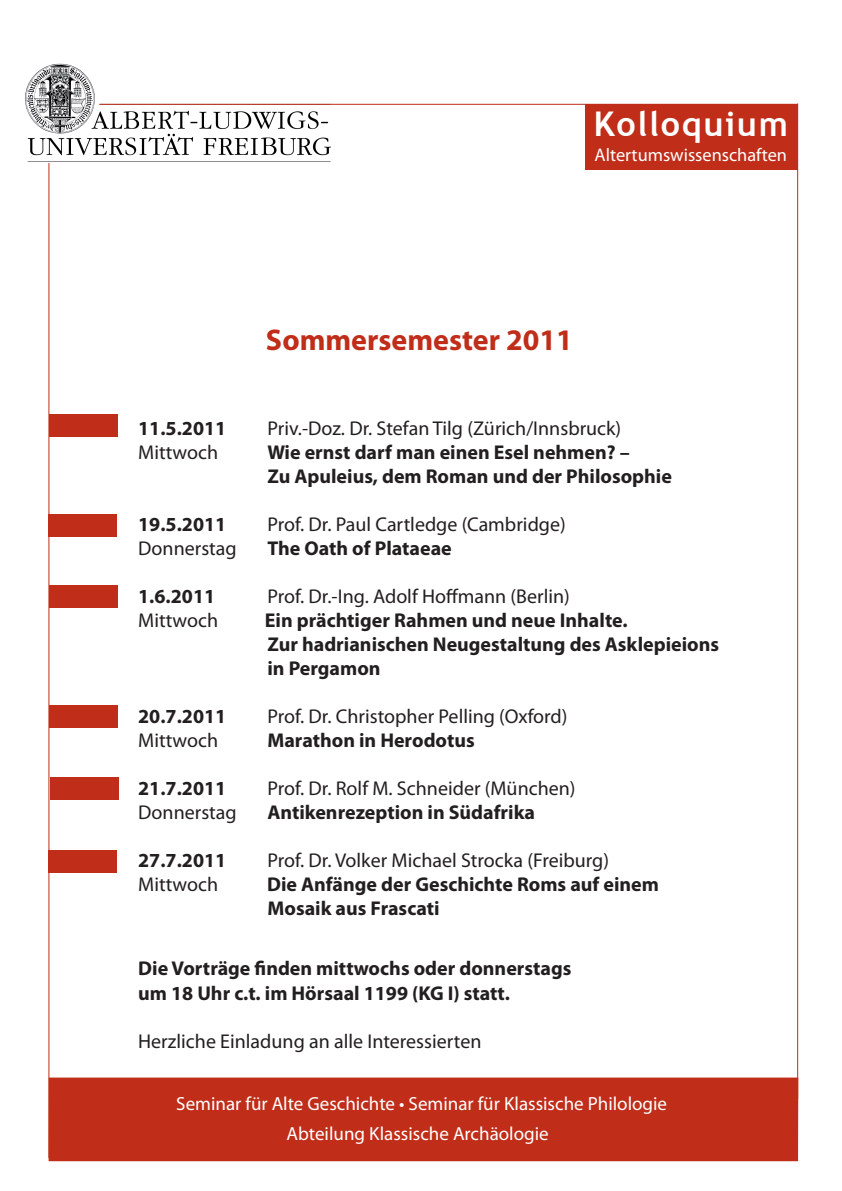
<style>
.page{position:relative;width:842px;height:1191px;background:#fff}
.page>*{position:absolute;margin:0;border:0;box-sizing:border-box;transform-origin:0 0}
.t1{font:700 34px "Trebuchet MS";letter-spacing:.05em;color:#fff}
.t2{font:700 30px "Myriad Pro";color:#c02d19}
.t3{font:700 20px/24px "Myriad Pro";color:#231f20}
.t4{font:20px "Myriad Pro";color:#231f20}
.t5{font:19px/30px "Myriad Pro";color:#fff;text-align:center}
.t6{font:18.3px "Myriad Pro";color:#fff}
</style>
<div class="page">
<div style="left:585px;top:104px;width:212px;height:66px;background:#c02d19"></div>
<div style="left:49px;top:1077px;width:749px;height:84px;background:#c02d19"></div>
<img style="left:25px;top:63px;width:305px;height:99px">
<hr style="left:48px;top:163px;width:1px;height:994px;background:#c02d19">
<hr style="left:99px;top:104px;width:698px;height:1px;background:#c02d19">
<hr style="left:797px;top:103px;width:1px;height:996px;background:#c02d19">
<div style="left:48px;top:514px;width:69px;height:22px;background:#c02d19"></div>
<div style="left:49px;top:586px;width:69px;height:22px;background:#c02d19"></div>
<div style="left:49px;top:705px;width:69px;height:22px;background:#c02d19"></div>
<div style="left:50px;top:777px;width:69px;height:23px;background:#c02d19"></div>
<div style="left:48px;top:850px;width:69px;height:23px;background:#c02d19"></div>
<div style="left:49px;top:415px;width:69px;height:22px;background:#c02d19"></div>
<h1 class="t1" style="left:594px;top:103px;width:196px">Kolloquium</h1>
<p class="t6" style="left:595px;top:144px;width:194px">Altertumswissenschaften</p>
<h2 class="t2" style="left:266px;top:320px;width:308px">Sommersemester 2011</h2>
<p class="t3" style="left:138px;top:416px;width:90px">11.5.2011</p>
<p class="t4" style="left:267px;top:416px;width:355px">Priv.-Doz. Dr. Stefan Tilg (Zürich/Innsbruck)</p>
<p class="t4" style="left:138px;top:440px;width:81px">Mittwoch</p>
<p class="t3" style="left:267px;top:440px;width:406px">Wie ernst darf man einen Esel nehmen? –<br>Zu Apuleius, dem Roman und der Philosophie</p>
<p class="t3" style="left:138px;top:512px;width:90px">19.5.2011</p>
<p class="t4" style="left:267px;top:512px;width:300px">Prof. Dr. Paul Cartledge (Cambridge)</p>
<p class="t4" style="left:138px;top:536px;width:100px">Donnerstag</p>
<p class="t3" style="left:267px;top:536px;width:186px">The Oath of Plataeae</p>
<p class="t3" style="left:138px;top:584px;width:78px">1.6.2011</p>
<p class="t4" style="left:267px;top:584px;width:304px">Prof. Dr.-Ing. Adolf Hoffmann (Berlin)</p>
<p class="t4" style="left:138px;top:608px;width:81px">Mittwoch</p>
<p class="t3" style="left:265px;top:608px;width:456px">Ein prächtiger Rahmen und neue Inhalte.<br>Zur hadrianischen Neugestaltung des Asklepieions in Pergamon</p>
<p class="t3" style="left:138px;top:704px;width:90px">20.7.2011</p>
<p class="t4" style="left:267px;top:704px;width:302px">Prof. Dr. Christopher Pelling (Oxford)</p>
<p class="t4" style="left:138px;top:728px;width:81px">Mittwoch</p>
<p class="t3" style="left:267px;top:728px;width:209px">Marathon in Herodotus</p>
<p class="t3" style="left:138px;top:776px;width:90px">21.7.2011</p>
<p class="t4" style="left:267px;top:776px;width:310px">Prof. Dr. Rolf M. Schneider (München)</p>
<p class="t4" style="left:138px;top:800px;width:100px">Donnerstag</p>
<p class="t3" style="left:267px;top:800px;width:269px">Antikenrezeption in Südafrika</p>
<p class="t3" style="left:138px;top:848px;width:90px">27.7.2011</p>
<p class="t4" style="left:267px;top:848px;width:343px">Prof. Dr. Volker Michael Strocka (Freiburg)</p>
<p class="t4" style="left:138px;top:872px;width:81px">Mittwoch</p>
<p class="t3" style="left:267px;top:872px;width:393px">Die Anfänge der Geschichte Roms auf einem<br>Mosaik aus Frascati</p>
<p class="t3" style="left:138px;top:956px;width:435px">Die Vorträge finden mittwochs oder donnerstags um 18 Uhr c.t. im Hörsaal 1199 (KG I) statt.</p>
<p class="t4" style="left:138px;top:1028px;width:345px">Herzliche Einladung an alle Interessierten</p>
<p class="t5" style="left:176px;top:1088px;width:492px">Seminar für Alte Geschichte • Seminar für Klassische Philologie<br>Abteilung Klassische Archäologie</p>
</div>
